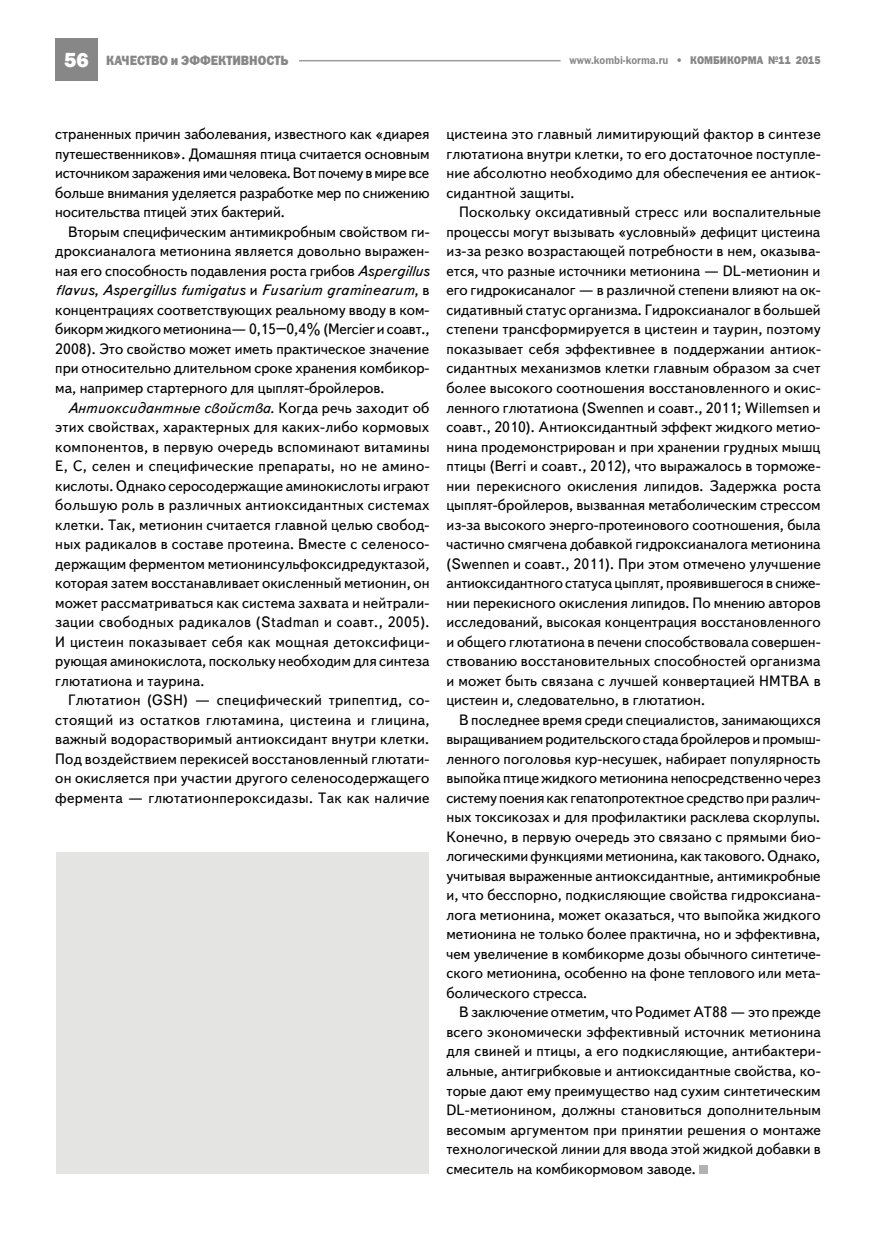
<style>
.page{position:relative;width:893px;height:1234px;background:#fff}
.page>*{position:absolute;margin:0;border:0;box-sizing:border-box;transform-origin:0 0}
.t1{font:15px/19.5px "Text Book C";color:#000;text-align:justify}
.t2{font:13.5px "Franklin Gothic Heavy C";color:#878787;scale:.9 1}
.t3{font:11.25px "Franklin Gothic Demi C";color:#878787;scale:.9 1}
.t4{font:11.25px "Franklin Gothic Heavy C";color:#878787;scale:.9 1}
.s1{font-family:"Franklin Gothic";font-weight:800;font-size:21px;color:#fff}
.s2{font-family:"Franklin Gothic Heavy C"}
.s3{font-style:italic}
</style>
<div class="page">
<div style="left:55px;top:39px;width:43px;height:42px;background:#878787"></div>
<hr style="left:299px;top:60px;width:262px;height:1px;background:#9d9c9c">
<div style="left:699px;top:1164px;width:9px;height:9px;background:#b2b2b2"></div>
<div style="left:56px;top:852px;width:373px;height:321px;background:#e4e4e3"></div>
<p class="t2" style="left:64px;top:53px;width:251px"><span class="s1">56</span> качество и эффективность</p>
<p class="t3" style="left:569px;top:54px;width:176px">www.kombi-korma.ru <span class="s2">• КОМБИКО</span></p>
<p class="t4" style="left:741px;top:54px;width:90px">РМА №11 2015</p>
<p class="t1" style="left:55px;top:125px;width:376px">страненных причин заболевания, известного как «диарея путешественников». Домашняя птица считается основным источником заражения ими человека. Вот почему в мире все больше внимания уделяется разработке мер по снижению носительства птицей этих бактерий.</p>
<p class="t1" style="left:55px;top:222px;width:376px;text-indent:13px">Вторым специфическим антимикробным свойством ги&shy;дроксианалога метионина является довольно выражен&shy;ная его способность подавления роста грибов <span class="s3">Aspergillus flavus</span>, <span class="s3">Aspergillus fumigatus</span> и <span class="s3">Fusarium graminearum</span>, в концентрациях соответствующих реальному вводу в ком&shy;бикорм жидкого метионина— 0,15–0,4% (Mercier и соавт., 2008). Это свойство может иметь практическое значение при относительно длительном сроке хранения комбикор&shy;ма, например стартерного для цыплят-бройлеров.</p>
<p class="t1" style="left:55px;top:398px;width:376px;text-indent:13px"><span class="s3">Антиоксидантные свойства.</span> Когда речь заходит об этих свойствах, характерных для каких-либо кормовых компонентов, в первую очередь вспоминают витамины E, С, селен и специфические препараты, но не амино&shy;кислоты. Однако серосодержащие аминокислоты играют большую роль в различных антиоксидантных системах клетки. Так, метионин считается главной целью свобод&shy;ных радикалов в составе протеина. Вместе с селеносо&shy;держащим ферментом метионинсульфоксидредуктазой, которая затем восстанавливает окисленный метионин, он может рассматриваться как система захвата и нейтрали&shy;зации свободных радикалов (Stadman и соавт., 2005).<br>И цистеин показывает себя как мощная детоксифици&shy;рующая аминокислота, поскольку необходим для синтеза глютатиона и таурина.</p>
<p class="t1" style="left:55px;top:690px;width:376px;text-indent:13px">Глютатион (GSH) — специфический трипептид, со&shy;стоящий из остатков глютамина, цистеина и глицина, важный водорастворимый антиоксидант внутри клетки.<br>Под воздействием перекисей восстановленный глютати&shy;он окисляется при участии другого селеносодержащего фермента — глютатионпероксидазы. Так как наличие</p>
<p class="t1" style="left:446px;top:125px;width:376px">цистеина это главный лимитирующий фактор в синтезе глютатиона внутри клетки, то его достаточное поступле&shy;ние абсолютно необходимо для обеспечения ее антиок&shy;сидантной защиты.</p>
<p class="t1" style="left:446px;top:203px;width:376px;text-indent:13px">Поскольку оксидативный стресс или воспалительные процессы могут вызывать «условный» дефицит цистеина из-за резко возрастающей потребности в нем, оказыва&shy;ется, что разные источники метионина — DL-метионин и его гидрокисаналог — в различной степени влияют на ок&shy;сидативный статус организма. Гидроксианалог в большей степени трансформируется в цистеин и таурин, поэтому показывает себя эффективнее в поддержании антиок&shy;сидантных механизмов клетки главным образом за счет более высокого соотношения восстановленного и окис&shy;ленного глютатиона (Swennen и соавт., 2011; Willemsen и соавт., 2010). Антиоксидантный эффект жидкого метио&shy;нина продемонстрирован и при хранении грудных мышц птицы (Berri и соавт., 2012), что выражалось в торможе&shy;нии перекисного окисления липидов. Задержка роста цыплят-бройлеров, вызванная метаболическим стрессом из-за высокого энерго-протеинового соотношения, была частично смягчена добавкой гидроксианалога метионина (Swennen и соавт., 2011). При этом отмечено улучшение антиоксидантного статуса цыплят, проявившегося в сниже&shy;нии перекисного окисления липидов. По мнению авторов исследований, высокая концентрация восстановленного и общего глютатиона в печени способствовала совершен&shy;ствованию восстановительных способностей организма и может быть связана с лучшей конвертацией HMTBA в цистеин и, следовательно, в глютатион.</p>
<p class="t1" style="left:446px;top:710px;width:376px;text-indent:13px">В последнее время среди специалистов, занимающихся выращиванием родительского стада бройлеров и промыш&shy;ленного поголовья кур-несушек, набирает популярность выпойка птице жидкого метионина непосредственно через систему поения как гепатопротектное средство при различ&shy;ных токсикозах и для профилактики расклева скорлупы.<br>Конечно, в первую очередь это связано с прямыми био&shy;логическими функциями метионина, как такового. Однако, учитывая выраженные антиоксидантные, антимикробные и, что бесспорно, подкисляющие свойства гидроксиана&shy;лога метионина, может оказаться, что выпойка жидкого метионина не только более практична, но и эффективна, чем увеличение в комбикорме дозы обычного синтетиче&shy;ского метионина, особенно на фоне теплового или мета&shy;болического стресса.</p>
<p class="t1" style="left:446px;top:1002px;width:376px;text-indent:13px">В заключение отметим, что Родимет АТ88 — это прежде всего экономически эффективный источник метионина для свиней и птицы, а его подкисляющие, антибактери&shy;альные, антигрибковые и антиоксидантные свойства, ко&shy;торые дают ему преимущество над сухим синтетическим DL-метионином, должны становиться дополнительным весомым аргументом при принятии решения о монтаже технологической линии для ввода этой жидкой добавки в смеситель на комбикормовом заводе.</p>
</div>
